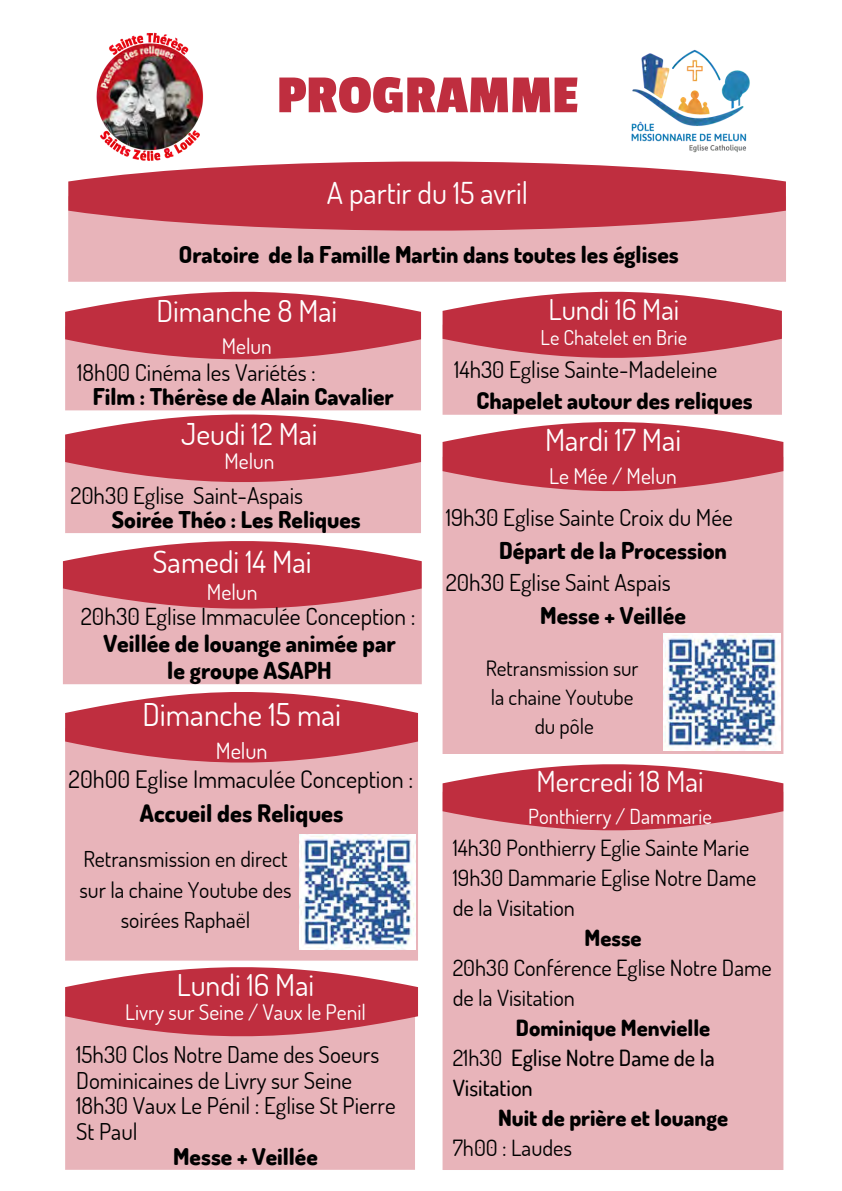
<style>
.page{position:relative;width:842px;height:1191px;background:#fff}
.page>*{position:absolute;margin:0;border:0;box-sizing:border-box;transform-origin:0 0}
.t1{font:700 55.8px "Passion One";color:#bf2e3f}
.t2{font:31.4px "Dosis";color:#fff}
.t3{font:30.4px "Dosis";color:#fff}
.t4{font:30.2px "Dosis";color:#fff}
.t5{font:30px "Dosis";color:#fff}
.t6{font:29px "Dosis";color:#fff}
.t7{font:28.6px "Dosis";color:#fff}
.t8{font:24px "Dosis";color:#000}
.t9{font:800 24px "Dosis";color:#000}
.t10{font:800 23.4px "Dosis";color:#000}
.t11{font:23.4px "Dosis";color:#000}
.t12{font:800 23.2px "Dosis";color:#000}
.t13{font:23.2px "Dosis";color:#000}
.t14{font:23px/25.6px "Dosis";color:#000}
.t15{font:800 23px "Dosis";color:#000}
.t16{font:22.4px/30px "Dosis";color:#000}
.t17{font:800 22.4px "Dosis";color:#000}
.t18{font:500 22.4px/30px "Dosis";color:#000}
.t19{font:22.4px "Dosis";color:#fff}
.t20{font:21.8px/30.2px "Dosis";color:#000;text-align:center}
.t21{font:21.8px "Dosis";color:#fff}
.t22{font:21.6px "Dosis";color:#fff}
.t23{font:21.4px "Dosis";color:#fff}
.t24{font:21.2px "Dosis";color:#000}
.t25{font:20.8px "Dosis";color:#fff}
.t26{font:20.4px "Dosis";color:#fff}
.s1{font-weight:400}
</style>
<div class="page">
<img style="left:96px;top:33px;width:108px;height:122px">
<img style="left:631px;top:49px;width:119px;height:104px">
<div style="left:65px;top:1043px;width:350px;height:127px;background:#e8b4ba"></div>
<svg style="left:65px;top:967px;width:353px;height:76px;background:#cc5a67"></svg>
<div style="left:68px;top:196px;width:718px;height:86px;background:#e8b4ba"></div>
<svg style="left:68px;top:155px;width:717px;height:82px;background:#ce616e"></svg>
<div style="left:65px;top:770px;width:353px;height:191px;background:#e8b4ba"></div>
<img style="left:300px;top:834px;width:115px;height:116px">
<div style="left:442px;top:498px;width:341px;height:256px;background:#e8b4ba"></div>
<svg style="left:442px;top:291px;width:341px;height:207px;background:#d57681"></svg>
<img style="left:663px;top:633px;width:117px;height:117px">
<div style="left:442px;top:837px;width:341px;height:333px;background:#e8b4ba"></div>
<svg style="left:442px;top:764px;width:341px;height:73px;background:#cc5a67"></svg>
<svg style="left:63px;top:291px;width:359px;height:479px;background:#d8808a"></svg>
<p class="t1" style="left:277px;top:66px;width:302px">PROGRAMME</p>
<p class="t4" style="left:327px;top:173px;width:203px">A partir du 15 avril</p>
<p class="t12" style="left:179px;top:239px;width:501px">Oratoire de la Famille Martin dans toutes les églises</p>
<p class="t7" style="left:548px;top:291px;width:132px">Lundi 16 Mai</p>
<p class="t26" style="left:540px;top:324px;width:148px">Le Chatelet en Brie</p>
<p class="t14" style="left:454px;top:356px;width:265px">14h30 Eglise Sainte-Madeleine</p>
<p class="t15" style="left:476px;top:385px;width:278px">Chapelet autour des reliques</p>
<p class="t5" style="left:156px;top:291px;width:182px">Dimanche 8 Mai</p>
<p class="t23" style="left:222px;top:332px;width:51px">Melun</p>
<p class="t14" style="left:77px;top:360px;width:240px">18h00 Cinéma les Variétés :</p>
<p class="t15" style="left:93px;top:382px;width:302px">Film : Thérèse de Alain Cavalier</p>
<p class="t5" style="left:181px;top:414px;width:138px">Jeudi 12 Mai</p>
<p class="t23" style="left:224px;top:447px;width:51px">Melun</p>
<p class="t14" style="left:70px;top:482px;width:234px">20h30 Eglise Saint-Aspais</p>
<p class="t15" style="left:112px;top:505px;width:250px">Soirée Théo : Les Reliques</p>
<p class="t3" style="left:153px;top:542px;width:161px">Samedi 14 Mai</p>
<p class="t21" style="left:207px;top:577px;width:52px">Melun</p>
<p class="t11" style="left:81px;top:601px;width:336px">20h30 Eglise Immaculée Conception :</p>
<p class="t10" style="left:103px;top:628px;width:294px">Veillée de louange animée par</p>
<p class="t10" style="left:167px;top:655px;width:166px">le groupe ASAPH</p>
<p class="t2" style="left:142px;top:694px;width:200px">Dimanche 15 mai</p>
<p class="t19" style="left:216px;top:736px;width:53px">Melun</p>
<p class="t8" style="left:69px;top:764px;width:346px">20h00 Eglise Immaculée Conception :</p>
<p class="t9" style="left:140px;top:797px;width:205px">Accueil des Reliques</p>
<p class="t20" style="left:83px;top:844px;width:206px">Retransmission en direct</p>
<p class="t20" style="left:80px;top:874px;width:213px">sur la chaine Youtube des soirées Raphaël</p>
<p class="t5" style="left:177px;top:965px;width:139px">Lundi 16 Mai</p>
<p class="t23" style="left:125px;top:998px;width:242px">Livry sur Seine / Vaux le Penil</p>
<p class="t14" style="left:76px;top:1041px;width:305px">15h30 Clos Notre Dame des Soeurs<br>Dominicaines de Livry sur Seine</p>
<p class="t14" style="left:76px;top:1092px;width:321px">18h30 Vaux Le Pénil : Eglise St Pierre<br>St Paul</p>
<p class="t15" style="left:173px;top:1142px;width:146px">Messe + Veillée</p>
<p class="t4" style="left:545px;top:420px;width:138px">Mardi 17 Mai</p>
<p class="t22" style="left:549px;top:462px;width:129px">Le Mée / Melun</p>
<p class="t13" style="left:446px;top:502px;width:288px">19h30 Eglise Sainte Croix du Mée</p>
<p class="t12" style="left:499px;top:535px;width:229px">Départ de la Procession</p>
<p class="t13" style="left:446px;top:567px;width:226px">20h30 Eglise Saint Aspais</p>
<p class="t12" style="left:540px;top:600px;width:147px">Messe + Veillée</p>
<p class="t24" style="left:486px;top:654px;width:154px">Retransmission sur</p>
<p class="t24" style="left:491px;top:683px;width:144px">la chaine Youtube</p>
<p class="t24" style="left:534px;top:712px;width:60px">du pôle</p>
<p class="t6" style="left:536px;top:763px;width:169px">Mercredi 18 Mai</p>
<p class="t25" style="left:528px;top:802px;width:185px">Ponthierry / Dammarie</p>
<p class="t16" style="left:452px;top:832px;width:298px">14h30 Ponthierry Eglie Sainte Marie</p>
<p class="t16" style="left:452px;top:862px;width:305px">19h30 Dammarie Eglise Notre Dame de la Visitation</p>
<p class="t17" style="left:584px;top:923px;width:59px">Messe</p>
<p class="t16" style="left:452px;top:952px;width:320px">20h30 Conférence Eglise Notre Dame de la Visitation</p>
<p class="t17" style="left:516px;top:1013px;width:196px">Dominique Menvielle</p>
<p class="t18" style="left:452px;top:1042px;width:263px"><span class="s1">21h30</span> Eglise Notre Dame de la<br>Visitation</p>
<p class="t17" style="left:498px;top:1103px;width:232px">Nuit de prière et louange</p>
<p class="t16" style="left:452px;top:1132px;width:121px">7h00 : Laudes</p>
</div>
